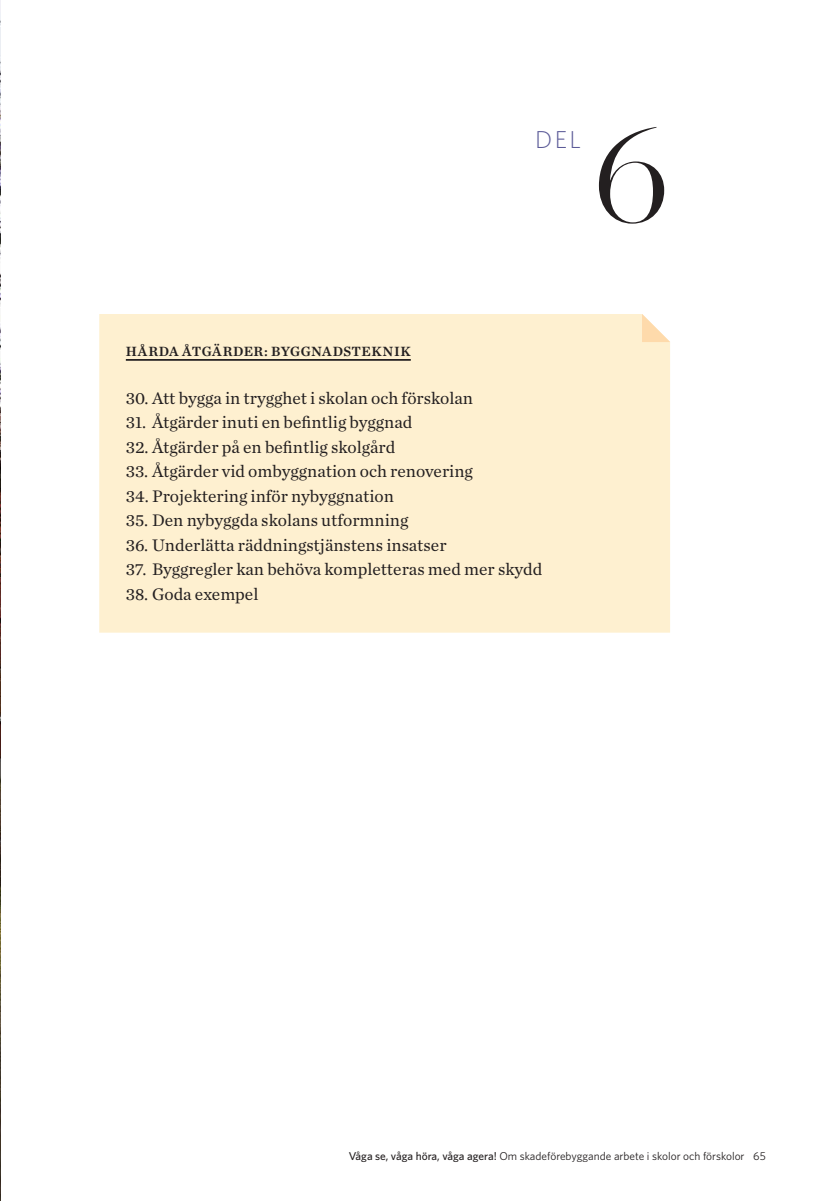
<style>
.page{position:relative;width:819px;height:1201px;background:#fff}
.page>*{position:absolute;margin:0;border:0;box-sizing:border-box;transform-origin:0 0}
.t1{font:200 140px "Chronicle Display";color:#231f20}
.t2{font:300 24.5px "Whitney";color:#5c5b98}
.t3{font:17.5px "Chronicle Text G1";color:#231f20}
.t4{font:14px "Chronicle Text G1 Semi";letter-spacing:.035em;color:#231f20}
.t5{font:11.38px "Whitney";color:#231f20}
.s1{font-weight:500}
</style>
<div class="page">
<img style="left:0;top:0;width:1px;height:1200px">
<div style="left:99px;top:314px;width:571px;height:318px;background:#fef0d0"></div>
<svg style="left:642px;top:314px;width:28px;height:28px"></svg>
<hr style="left:126px;top:359px;width:285px;height:2px;background:#231f20">
<h2 class="t2" style="left:535px;top:123px;width:47px">DEL</h2>
<h1 class="t1" style="left:591px;top:66px;width:80px">6</h1>
<p class="t4" style="left:126px;top:341px;width:286px">HÅRDA ÅTGÄRDER: BYGGNADSTEKNIK</p>
<p class="t3" style="left:126px;top:384px;width:349px">30. Att bygga in trygghet i skolan och förskolan</p>
<p class="t3" style="left:126px;top:409px;width:288px">31. Åtgärder inuti en befintlig byggnad</p>
<p class="t3" style="left:126px;top:433px;width:271px">32. Åtgärder på en befintlig skolgård</p>
<p class="t3" style="left:126px;top:458px;width:348px">33. Åtgärder vid ombyggnation och renovering</p>
<p class="t3" style="left:126px;top:482px;width:270px">34. Projektering inför nybyggnation</p>
<p class="t3" style="left:126px;top:507px;width:284px">35. Den nybyggda skolans utformning</p>
<p class="t3" style="left:126px;top:531px;width:322px">36. Underlätta räddningstjänstens insatser</p>
<p class="t3" style="left:126px;top:556px;width:418px">37. Byggregler kan behöva kompletteras med mer skydd</p>
<p class="t3" style="left:126px;top:580px;width:134px">38. Goda exempel</p>
<p class="t5" style="left:349px;top:1148px;width:418px"><span class="s1">Våga se, våga höra, våga agera!</span> Om skadeförebyggande arbete i skolor och förskolor 65</p>
</div>
